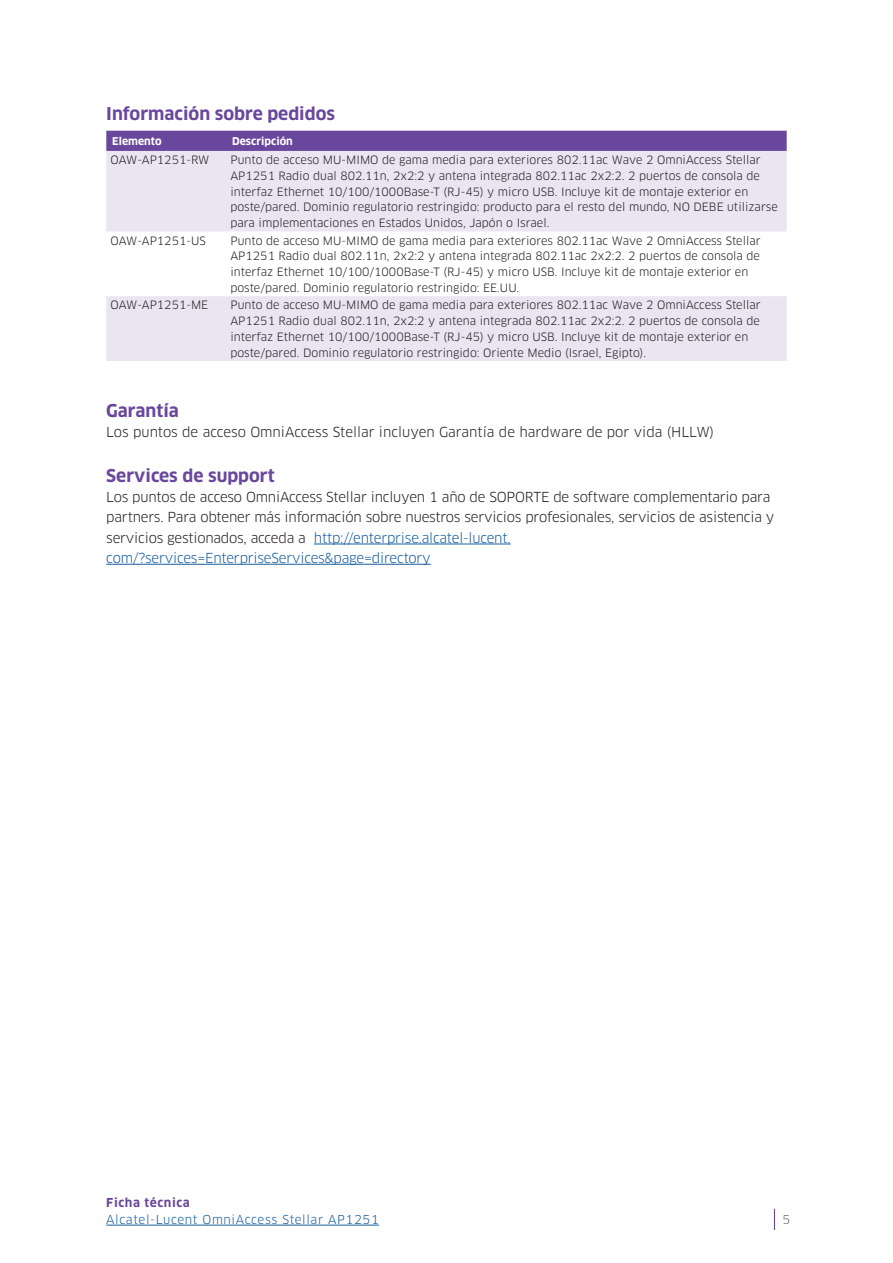
<style>
.page{position:relative;width:893px;height:1263px;background:#fff}
.page>*{position:absolute;margin:0;border:0;box-sizing:border-box;transform-origin:0 0}
.Head_1{font:700 17.25px "Clan OT";color:#69479c}
.Body{font:13.5px/20.2px "Clan OT";letter-spacing:-.015em;color:#231f20}
.t1{font:12px "Clan OT";letter-spacing:.05em;color:#175d9e}
.t2{font:700 12px "Clan OT";letter-spacing:.05em;color:#69479c}
.t3{font:12px "Clan OT";color:#6c6d70}
.Table_body{font:11.25px/15.8px "Clan OT";color:#231f20}
.Table_head{font:700 10.5px "Clan OT";color:#fff}
.s1{color:#175d9e}
</style>
<div class="page">
<svg style="left:774px;top:1209px;width:1px;height:21px"></svg>
<hr style="left:106px;top:1225px;width:273px;height:1px;background:#175d9e">
<hr style="left:314px;top:544px;width:197px;height:1px;background:#175d9e">
<hr style="left:106px;top:564px;width:325px;height:1px;background:#175d9e">
<div style="left:106px;top:131px;width:681px;height:20px;background:#69479c"></div>
<svg style="left:106px;top:151px;width:681px;height:210px;fill:#e9e5f1"></svg>
<p class="Head_1" style="left:106px;top:104px;width:230px">Información sobre pedidos</p>
<p class="Table_head" style="left:112px;top:135px;width:51px">Elemento</p>
<p class="Table_head" style="left:232px;top:135px;width:62px">Descripción</p>
<p class="Table_body" style="left:111px;top:152px;width:100px">OAW-AP1251-RW</p>
<p class="Table_body" style="left:230px;top:152px;width:549px">Punto de acceso MU-MIMO de gama media para exteriores 802.11ac Wave 2 OmniAccess Stellar AP1251 Radio dual 802.11n, 2x2:2 y antena integrada 802.11ac 2x2:2. 2 puertos de consola de interfaz Ethernet 10/100/1000Base-T (RJ-45) y micro USB. Incluye kit de montaje exterior en poste/pared. Dominio regulatorio restringido: producto para el resto del mundo, NO DEBE utilizarse para implementaciones en Estados Unidos, Japón o Israel.</p>
<p class="Table_body" style="left:111px;top:233px;width:97px">OAW-AP1251-US</p>
<p class="Table_body" style="left:230px;top:233px;width:532px">Punto de acceso MU-MIMO de gama media para exteriores 802.11ac Wave 2 OmniAccess Stellar AP1251 Radio dual 802.11n, 2x2:2 y antena integrada 802.11ac 2x2:2. 2 puertos de consola de interfaz Ethernet 10/100/1000Base-T (RJ-45) y micro USB. Incluye kit de montaje exterior en poste/pared. Dominio regulatorio restringido: EE.UU.</p>
<p class="Table_body" style="left:111px;top:297px;width:99px">OAW-AP1251-ME</p>
<p class="Table_body" style="left:230px;top:297px;width:532px">Punto de acceso MU-MIMO de gama media para exteriores 802.11ac Wave 2 OmniAccess Stellar AP1251 Radio dual 802.11n, 2x2:2 y antena integrada 802.11ac 2x2:2. 2 puertos de consola de interfaz Ethernet 10/100/1000Base-T (RJ-45) y micro USB. Incluye kit de montaje exterior en poste/pared. Dominio regulatorio restringido: Oriente Medio (Israel, Egipto).</p>
<p class="Head_1" style="left:106px;top:400px;width:74px">Garantía</p>
<p class="Body" style="left:106px;top:422px;width:609px">Los puntos de acceso OmniAccess Stellar incluyen Garantía de hardware de por vida (HLLW)</p>
<p class="Head_1" style="left:106px;top:465px;width:170px">Services de support</p>
<p class="Body" style="left:106px;top:487px;width:670px">Los puntos de acceso OmniAccess Stellar incluyen 1 año de SOPORTE de software complementario para partners. Para obtener más información sobre nuestros servicios profesionales, servicios de asistencia y servicios gestionados, acceda a <span class="s1">http://enterprise.alcatel-lucent. com/?services=EnterpriseServices&amp;page=directory</span></p>
<p class="t2" style="left:106px;top:1196px;width:85px">Ficha técnica</p>
<p class="t1" style="left:106px;top:1212px;width:274px">Alcatel-Lucent OmniAccess Stellar AP1251</p>
<p class="t3" style="left:782px;top:1212px;width:9px">5</p>
</div>
